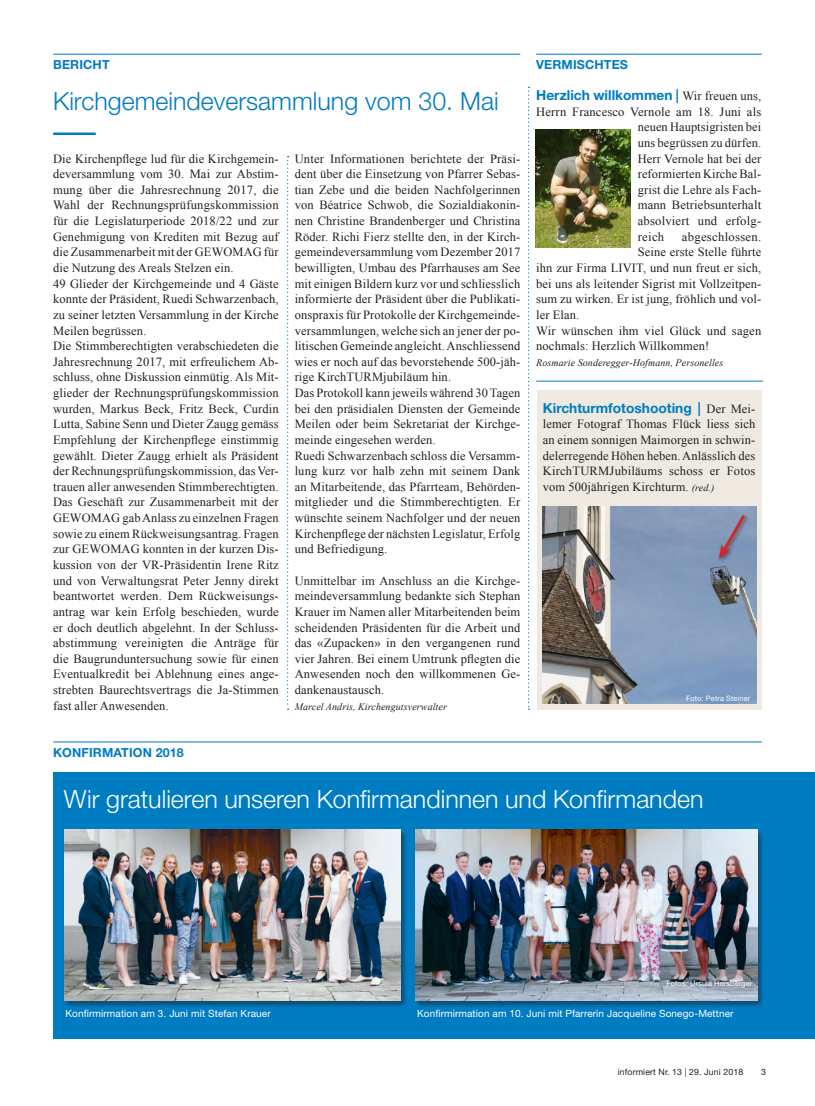
<style>
.page{position:relative;width:815px;height:1106px;background:#fff}
.page>*{position:absolute;margin:0;border:0;box-sizing:border-box;transform-origin:0 0}
.t1{font:300 25px "Helvetica Neue LT Pro";color:#fff}
.t2{font:300 25px "Helvetica Neue LT Pro";color:#007cc2}
.t3{font:700 13.75px "Helvetica Neue LT Pro";color:#007cc2}
.t4{font:12.5px/15.6px "Times New Roman";letter-spacing:.01em;color:#231f20;text-align:justify}
.t5{font:700 12.5px "Helvetica Neue LT Std";letter-spacing:.01em;color:#007cc2}
.t6{font:10px "Helvetica Neue LT Pro";letter-spacing:.01em;color:#fff}
.t7{font:italic 10px "Times New Roman";letter-spacing:.01em;color:#231f20}
.t8{font:8.75px "Helvetica Neue LT Pro";letter-spacing:.015em;color:#231f20}
.t9{font:7.5px "Helvetica Neue LT Pro";letter-spacing:.01em;color:#fff}
.s1{font-family:"Times New Roman";font-weight:400;font-size:12.5px;color:#231f20}
.s2{font-style:italic;font-size:10px}
</style>
<div class="page">
<div style="left:537px;top:390px;width:224px;height:320px;background:#eee9e1"></div>
<div style="left:53px;top:772px;width:762px;height:266px;background:#007cc2"></div>
<hr style="left:53px;top:741px;width:709px;height:1px;background:#007cc2">
<hr style="left:536px;top:54px;width:226px;height:1px;background:#007cc2">
<div style="left:64px;top:829px;width:344px;height:179px;background:#231f20;opacity:.5"></div>
<img style="left:64px;top:830px;width:336px;height:170px">
<div style="left:415px;top:829px;width:350px;height:179px;background:#231f20;opacity:.5"></div>
<img style="left:415px;top:830px;width:342px;height:170px">
<hr style="left:536px;top:381px;width:227px;height:1px;background:#007cc2">
<hr style="left:53px;top:54px;width:467px;height:1px;background:#007cc2">
<hr style="left:53px;top:132px;width:43px;height:3px;background:#007cc2">
<img style="left:543px;top:506px;width:213px;height:197px">
<img style="left:543px;top:130px;width:88px;height:117px">
<svg style="left:287px;top:156px;width:2px;height:553px"></svg>
<div style="left:529px;top:88px;width:14px;height:634px;background:#007cc2;opacity:.3"></div>
<svg style="left:528px;top:87px;width:2px;height:622px"></svg>
<div style="left:717px;top:513px;width:33px;height:51px;background:#7e96b7"></div>
<svg style="left:719px;top:511px;width:29px;height:48px"></svg>
<p class="t5" style="left:53px;top:57px;width:58px">BERICHT</p>
<h1 class="t2" style="left:53px;top:86px;width:447px">Kirchgemeindeversammlung vom 30. Mai</h1>
<p class="t4" style="left:53px;top:150px;width:227px;text-align:left">Die Kirchenpflege lud für die Kirchgemein&shy;deversammlung vom 30. Mai zur Abstim&shy;mung über die Jahresrechnung 2017, die Wahl der Rechnungsprüfungskommission für die Legislaturperiode 2018/22 und zur Genehmigung von Krediten mit Bezug auf die Zusammenarbeit mit der GEWOMAG für die Nutzung des Areals Stelzen ein.<br>49 Glieder der Kirchgemeinde und 4 Gäste konnte der Präsident, Ruedi Schwarzenbach, zu seiner letzten Versammlung in der Kirche Meilen begrüssen.<br>Die Stimmberechtigten verabschiedeten die Jahresrechnung 2017, mit erfreulichem Ab&shy;schluss, ohne Diskussion einmütig. Als Mit&shy;glieder der Rechnungsprüfungskommission wurden, Markus Beck, Fritz Beck, Curdin Lutta, Sabine Senn und Dieter Zaugg gemäss Empfehlung der Kirchenpflege einstimmig gewählt. Dieter Zaugg erhielt als Präsident der Rechnungsprüfungskommission, das Ver&shy;trauen aller anwesenden Stimmberechtigten.<br>Das Geschäft zur Zusammenarbeit mit der GEWOMAG gab Anlass zu einzelnen Fragen sowie zu einem Rückweisungsantrag. Fragen zur GEWOMAG konnten in der kurzen Dis&shy;kussion von der VR-Präsidentin Irene Ritz und von Verwaltungsrat Peter Jenny direkt beantwortet werden. Dem Rückweisungs&shy;antrag war kein Erfolg beschieden, wurde er doch deutlich abgelehnt. In der Schluss&shy;abstimmung vereinigten die Anträge für die Baugrunduntersuchung sowie für einen Eventualkredit bei Ablehnung eines ange&shy;strebten Baurechtsvertrags die Ja-Stimmen fast aller Anwesenden.</p>
<p class="t4" style="left:295px;top:150px;width:227px;text-align:left">Unter Informationen berichtete der Präsi&shy;dent über die Einsetzung von Pfarrer Sebas&shy;tian Zebe und die beiden Nachfolgerinnen von Béatrice Schwob, die Sozialdiakonin&shy;nen Christine Brandenberger und Christina Röder. Richi Fierz stellte den, in der Kirch&shy;gemeindeversammlung vom Dezember 2017 bewilligten, Umbau des Pfarrhauses am See mit einigen Bildern kurz vor und schliesslich informierte der Präsident über die Publikati&shy;onspraxis für Protokolle der Kirchgemeinde&shy;versammlungen, welche sich an jener der po&shy;litischen Gemeinde angleicht. Anschliessend wies er noch auf das bevorstehende 500-jäh&shy;rige KirchTURMjubiläum hin.<br>Das Protokoll kann jeweils während 30 Tagen bei den präsidialen Diensten der Gemeinde Meilen oder beim Sekretariat der Kirchge&shy;meinde eingesehen werden.<br>Ruedi Schwarzenbach schloss die Versamm&shy;lung kurz vor halb zehn mit seinem Dank an Mitarbeitende, das Pfarrteam, Behörden&shy;mitglieder und die Stimmberechtigten. Er wünschte seinem Nachfolger und der neuen Kirchenpflege der nächsten Legislatur, Erfolg und Befriedigung.</p>
<p class="t4" style="left:295px;top:572px;width:227px">Unmittelbar im Anschluss an die Kirchge&shy;meindeversammlung bedankte sich Stephan Krauer im Namen aller Mitarbeitenden beim scheidenden Präsidenten für die Arbeit und das «Zupacken» in den vergangenen rund vier Jahren. Bei einem Umtrunk pflegten die Anwesenden noch den willkommenen Ge&shy;dankenaustausch.</p>
<p class="t7" style="left:295px;top:699px;width:154px">Marcel Andris, Kirchengutsverwalter</p>
<p class="t5" style="left:536px;top:57px;width:93px">VERMISCHTES</p>
<p class="t3" style="left:536px;top:86px;width:226px">Herzlich willkommen | <span class="s1">Wir freuen uns,</span></p>
<p class="t4" style="left:638px;top:103px;width:125px;text-indent:-102px">Herrn Francesco Vernole am 18. Juni als neuen Hauptsigristen bei uns begrüssen zu dürfen.<br>Herr Vernole hat bei der reformierten Kirche Bal&shy;grist die Lehre als Fach&shy;mann Betriebsunterhalt absolviert und erfolg&shy;reich</p>
<p class="t4" style="left:682px;top:228px;width:81px">abgeschlossen.</p>
<p class="t4" style="left:638px;top:244px;width:125px">Seine erste Stelle führte</p>
<p class="t4" style="left:536px;top:260px;width:227px">ihn zur Firma LIVIT, und nun freut er sich,</p>
<p class="t4" style="left:536px;top:275px;width:226px">bei uns als leitender Sigrist mit Vollzeitpen-</p>
<p class="t4" style="left:536px;top:291px;width:226px">sum zu wirken. Er ist jung, fröhlich und vol-</p>
<p class="t4" style="left:536px;top:307px;width:45px">ler Elan.</p>
<p class="t4" style="left:536px;top:322px;width:227px">Wir wünschen ihm viel Glück und sagen</p>
<p class="t4" style="left:536px;top:338px;width:175px">nochmals: Herzlich Willkommen!</p>
<p class="t7" style="left:536px;top:355px;width:189px">Rosmarie Sonderegger-Hofmann, Personelles</p>
<p class="t3" style="left:543px;top:399px;width:214px">Kirchturmfotoshooting | <span class="s1">Der Mei-</span></p>
<p class="t4" style="left:543px;top:416px;width:214px">lemer Fotograf Thomas Flück liess sich an einem sonnigen Maimorgen in schwin&shy;delerregende Höhen heben. Anlässlich des KirchTURMJubiläums schoss er Fotos vom 500jährigen Kirchturm. <span class="s2">(red.)</span></p>
<p class="t9" style="left:686px;top:693px;width:66px">Foto: Petra Steiner</p>
<p class="t5" style="left:53px;top:744px;width:132px">KONFIRMATION 2018</p>
<h1 class="t1" style="left:64px;top:784px;width:641px">Wir gratulieren unseren Konfirmandinnen und Konfirmanden</h1>
<p class="t9" style="left:666px;top:978px;width:87px">Fotos: Ursula Hersberger</p>
<p class="t6" style="left:66px;top:1006px;width:207px">Konfirmirmation am 3. Juni mit Stefan Krauer</p>
<p class="t6" style="left:417px;top:1007px;width:318px">Konfirmirmation am 10. Juni mit Pfarrerin Jacqueline Sonego-Mettner</p>
<p class="t8" style="left:618px;top:1067px;width:127px">informiert Nr. 13 | 29. Juni 2018</p>
<p class="t8" style="left:761px;top:1067px;width:6px">3</p>
</div>
